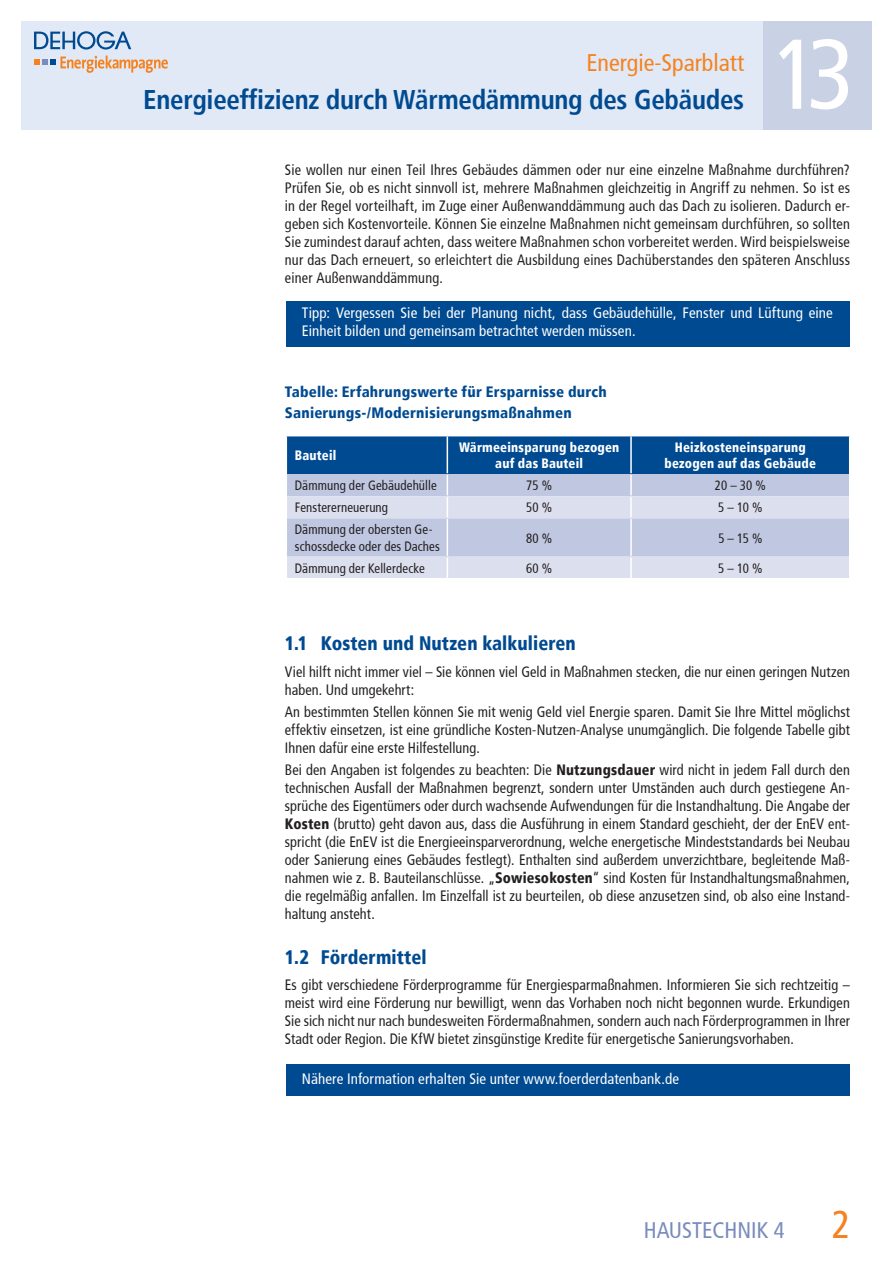
<style>
.page{position:relative;width:893px;height:1263px;background:#fff}
.page>*{position:absolute;margin:0;border:0;box-sizing:border-box;transform-origin:0 0}
.t1{font:condensed 99px "Frutiger";color:#fff}
.t2{font:condensed 39px "Frutiger";color:#f5821f}
.t3{font:700 condensed 27px "Frutiger";letter-spacing:-.01em;color:#004a91}
.t4{font:condensed 24px "Frutiger";color:#f5821f}
.t5{font:condensed 22.5px "Frutiger";color:#788bbd}
.t6{font:900 condensed 19.5px "Frutiger";letter-spacing:.005em;color:#004a91;scale:.95 1}
.t7{font:condensed 15px/18px "Frutiger";letter-spacing:.005em;color:#231f20;text-align:justify;scale:.95 1}
.t8{font:condensed 15px/18px "Frutiger";letter-spacing:.005em;color:#fff}
.t9{font:900 condensed 15px/21.6px "Frutiger";letter-spacing:.015em;color:#004a91}
.t10{font:condensed 13.5px/16.2px "Frutiger";letter-spacing:.01em;color:#231f20;scale:.95 1}
.t11{font:900 condensed 13.5px/16.2px "Frutiger";letter-spacing:.02em;color:#fff;text-align:center;scale:.95 1}
.s1{font-weight:900}
</style>
<div class="page">
<div style="left:21px;top:21px;width:742px;height:109px;background:#e1e9f6"></div>
<svg style="left:34px;top:31px;width:97px;height:19px"></svg>
<svg style="left:34px;top:56px;width:134px;height:17px"></svg>
<div style="left:763px;top:21px;width:109px;height:109px;background:#c9d1e4"></div>
<div style="left:286px;top:1064px;width:564px;height:32px;background:#004a91"></div>
<div style="left:286px;top:301px;width:564px;height:46px;background:#004a91"></div>
<svg style="left:287px;top:518px;width:562px;height:60px;background:#c9d0e5"></svg>
<svg style="left:286px;top:436px;width:564px;height:82px;background:#7095c0"></svg>
<hr style="left:447px;top:519px;width:1px;height:37px;background:#fff">
<hr style="left:630px;top:519px;width:2px;height:37px;background:#fff">
<svg style="left:447px;top:557px;width:1px;height:21px"></svg>
<hr style="left:630px;top:557px;width:2px;height:21px;background:#fff">
<h3 class="t4" style="left:586px;top:48px;width:159px">Energie-Sparblatt</h3>
<h3 class="t3" style="left:143px;top:83px;width:602px">Energieeffizienz durch Wärmedämmung des Gebäudes</h3>
<h1 class="t1" style="left:772px;top:17px;width:84px">13</h1>
<p class="t7" style="left:285px;top:161px;width:596px">Sie wollen nur einen Teil Ihres Gebäudes dämmen oder nur eine einzelne Maßnahme durchführen?<br>Prüfen Sie, ob es nicht sinnvoll ist, mehrere Maßnahmen gleichzeitig in Angriff zu nehmen. So ist es in der Regel vorteilhaft, im Zuge einer Außenwanddämmung auch das Dach zu isolieren. Dadurch er&shy;geben sich Kostenvorteile. Können Sie einzelne Maßnahmen nicht gemeinsam durchführen, so sollten Sie zumindest darauf achten, dass weitere Maßnahmen schon vorbereitet werden. Wird beispielsweise nur das Dach erneuert, so erleichtert die Ausbildung eines Dachüberstandes den späteren Anschluss einer Außenwanddämmung.</p>
<p class="t8" style="left:302px;top:304px;width:532px">Tipp: Vergessen Sie bei der Planung nicht, dass Gebäudehülle, Fenster und Lüftung eine<br>Einheit bilden und gemeinsam betrachtet werden müssen.</p>
<p class="t9" style="left:285px;top:380px;width:324px">Tabelle: Erfahrungswerte für Ersparnisse durch<br>Sanierungs-/Modernisierungsmaßnahmen</p>
<p class="t11" style="left:295px;top:447px;width:45px">Bauteil</p>
<p class="t11" style="left:459px;top:439px;width:170px">Wärmeeinsparung bezogen auf das Bauteil</p>
<p class="t11" style="left:665px;top:439px;width:161px">Heizkosteneinsparung bezogen auf das Gebäude</p>
<p class="t10" style="left:295px;top:477px;width:151px">Dämmung der Gebäudehülle</p>
<p class="t10" style="left:526px;top:477px;width:29px">75 %</p>
<p class="t10" style="left:715px;top:477px;width:55px">20 – 30 %</p>
<p class="t10" style="left:295px;top:500px;width:100px">Fenstererneuerung</p>
<p class="t10" style="left:526px;top:500px;width:29px">50 %</p>
<p class="t10" style="left:718px;top:500px;width:48px">5 – 10 %</p>
<p class="t10" style="left:295px;top:522px;width:154px">Dämmung der obersten Ge&shy;schossdecke oder des Daches</p>
<p class="t10" style="left:526px;top:530px;width:29px">80 %</p>
<p class="t10" style="left:718px;top:530px;width:48px">5 – 15 %</p>
<p class="t10" style="left:295px;top:560px;width:138px">Dämmung der Kellerdecke</p>
<p class="t10" style="left:526px;top:560px;width:29px">60 %</p>
<p class="t10" style="left:718px;top:560px;width:48px">5 – 10 %</p>
<h3 class="t6" style="left:285px;top:631px;width:308px">1.1 Kosten und Nutzen kalkulieren</h3>
<p class="t7" style="left:285px;top:662px;width:596px">Viel hilft nicht immer viel – Sie können viel Geld in Maßnahmen stecken, die nur einen geringen Nutzen haben. Und umgekehrt:</p>
<p class="t7" style="left:285px;top:703px;width:596px">An bestimmten Stellen können Sie mit wenig Geld viel Energie sparen. Damit Sie Ihre Mittel möglichst effektiv einsetzen, ist eine gründliche Kosten-Nutzen-Analyse unumgänglich. Die folgende Tabelle gibt Ihnen dafür eine erste Hilfestellung.</p>
<p class="t7" style="left:285px;top:761px;width:596px">Bei den Angaben ist folgendes zu beachten: Die <span class="s1">Nutzungsdauer</span> wird nicht in jedem Fall durch den technischen Ausfall der Maßnahmen begrenzt, sondern unter Umständen auch durch gestiegene An&shy;sprüche des Eigentümers oder durch wachsende Aufwendungen für die Instandhaltung. Die Angabe der <span class="s1">Kosten</span> (brutto) geht davon aus, dass die Ausführung in einem Standard geschieht, der der EnEV ent&shy;spricht (die EnEV ist die Energieeinsparverordnung, welche energetische Mindeststandards bei Neubau oder Sanierung eines Gebäudes festlegt). Enthalten sind außerdem unverzichtbare, begleitende Maß&shy;nahmen wie z. B. Bauteilanschlüsse. „<span class="s1">Sowiesokosten</span>“ sind Kosten für Instandhaltungsmaßnahmen, die regelmäßig anfallen. Im Einzelfall ist zu beurteilen, ob diese anzusetzen sind, ob also eine Instand&shy;haltung ansteht.</p>
<h3 class="t6" style="left:285px;top:945px;width:151px">1.2 Fördermittel</h3>
<p class="t7" style="left:285px;top:976px;width:596px">Es gibt verschiedene Förderprogramme für Energiesparmaßnahmen. Informieren Sie sich rechtzeitig – meist wird eine Förderung nur bewilligt, wenn das Vorhaben noch nicht begonnen wurde. Erkundigen Sie sich nicht nur nach bundesweiten Fördermaßnahmen, sondern auch nach Förderprogrammen in Ihrer Stadt oder Region. Die KfW bietet zinsgünstige Kredite für energetische Sanierungsvorhaben.</p>
<p class="t8" style="left:302px;top:1069px;width:379px">Nähere Information erhalten Sie unter www.foerderdatenbank.de</p>
<h3 class="t5" style="left:644px;top:1217px;width:142px">HAUSTECHNIK 4</h3>
<h2 class="t2" style="left:832px;top:1202px;width:20px">2</h2>
</div>
